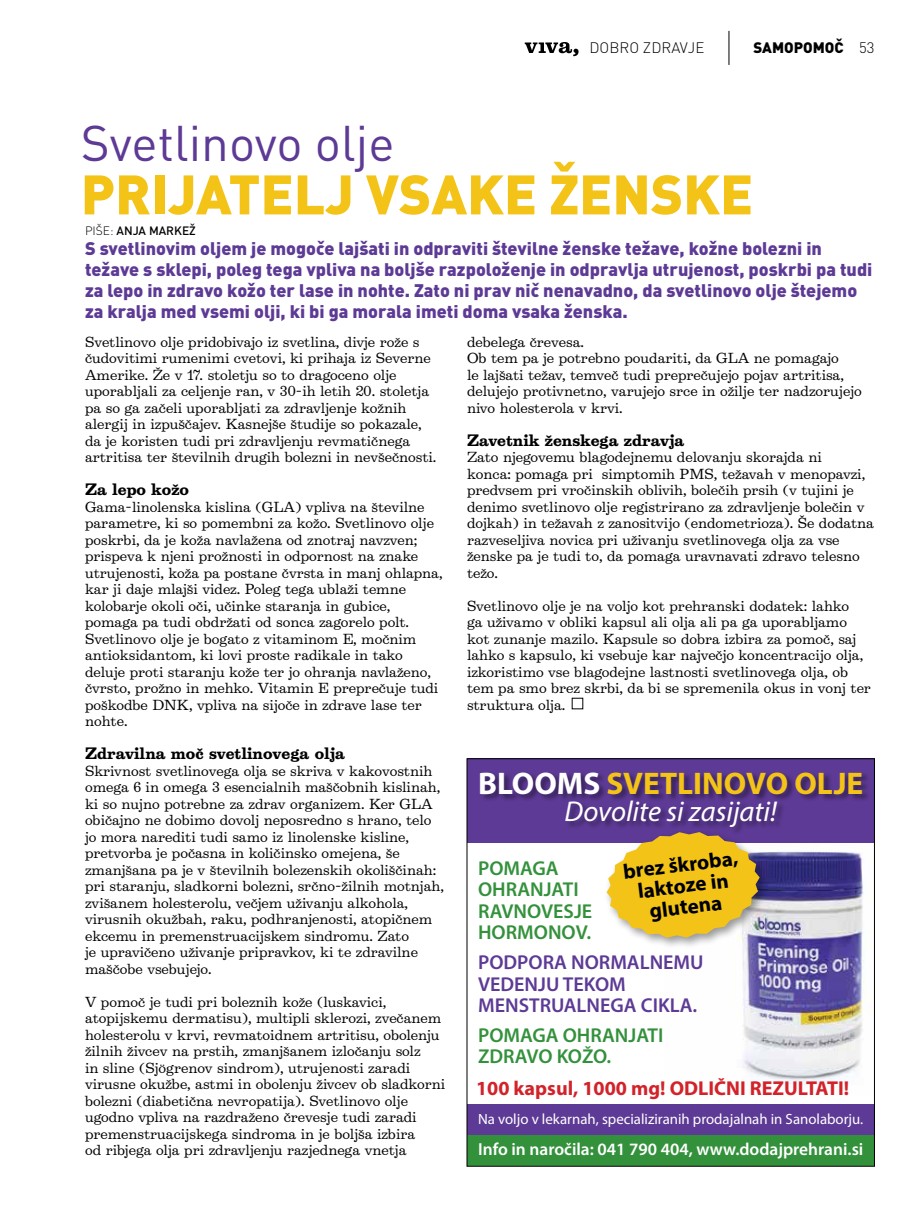
<style>
.page{position:relative;width:917px;height:1209px;background:#fff}
.page>*{position:absolute;margin:0;border:0;box-sizing:border-box;transform-origin:0 0}
.t1{font:900 54.75px "DINOT";color:#f3c417}
.t2{font:49.5px "DINOT";color:#5d3a95}
.t3{font:700 31.35px "Myriad Pro";color:#f3c417}
.t4{font:italic 28.8px "Myriad Pro";color:#fff}
.t5{font:700 21.15px/21.1px "Myriad Pro";color:#000;text-align:center}
.t6{font:600 20.1px/21.6px "Myriad Pro";color:#33913c}
.t7{font:600 20.1px/21.6px "Myriad Pro";color:#5d3a95}
.t8{font:700 20.1px "Myriad Pro";color:#d2232a}
.t9{font:900 18px/21px "DINOT";color:#5d3a95}
.t10{font:600 17.4px "Myriad Pro";color:#fff}
.t11{font:700 15px "Belizio OT";color:#000}
.t12{font:300 15px "DINOT";color:#000}
.t13{font:900 15px "DINOT";color:#000}
.t14{font:14.85px "Myriad Pro";color:#fff}
.t15{font:13.2px/16.5px "Belizio OT";color:#000}
.t16{font:500 12px "DINOT";color:#000}
.s1{font-weight:300}
.s2{color:#fff}
</style>
<div class="page">
<svg style="left:525px;top:42px;width:53px;height:14px"></svg>
<hr style="left:728px;top:31px;width:1px;height:34px;background:#000">
<img style="left:742px;top:842px;width:130px;height:243px">
<div style="left:467px;top:1104px;width:407px;height:31px;background:#5d3a95"></div>
<div style="left:467px;top:1135px;width:407px;height:31px;background:#33913c"></div>
<div style="left:467px;top:758px;width:407px;height:84px;background:#5d3a95"></div>
<div style="left:480px;top:771px;width:391px;height:64px;background:#000;opacity:.4"></div>
<div style="left:603px;top:828px;width:167px;height:121px;background:#000;opacity:.4"></div>
<svg style="left:606px;top:832px;width:153px;height:105px;background:#e3bd42"></svg>
<p class="t12" style="left:589px;top:39px;width:116px">DOBRO ZDRAVJE</p>
<p class="t13" style="left:753px;top:38px;width:123px">SAMOPOMOČ <span class="s1">53</span></p>
<h2 class="t2" style="left:81px;top:112px;width:315px">Svetlinovo olje</h2>
<h1 class="t1" style="left:81px;top:157px;width:674px">PRIJATELJ VSAKE ŽENSKE</h1>
<p class="t9" style="left:85px;top:237px;width:789px">S svetlinovim oljem je mogoče lajšati in odpraviti številne ženske težave, kožne bolezni in težave s sklepi, poleg tega vpliva na boljše razpoloženje in odpravlja utrujenost, poskrbi pa tudi za lepo in zdravo kožo ter lase in nohte. Zato ni prav nič nenavadno, da svetlinovo olje štejemo za kralja med vsemi olji, ki bi ga morala imeti doma vsaka ženska.</p>
<p class="t15" style="left:467px;top:333px;width:396px">debelega črevesa.<br>Ob tem pa je potrebno poudariti, da GLA ne pomagajo<br>le lajšati težav, temveč tudi preprečujejo pojav artritisa, delujejo protivnetno, varujejo srce in ožilje ter nadzorujejo nivo holesterola v krvi.</p>
<p class="t11" style="left:467px;top:430px;width:219px">Zavetnik ženskega zdravja</p>
<p class="t15" style="left:467px;top:449px;width:408px">Zato njegovemu blagodejnemu delovanju skorajda ni<br>konca: pomaga pri simptomih PMS, težavah v menopavzi, predvsem pri vročinskih oblivih, bolečih prsih (v tujini je denimo svetlinovo olje registrirano za zdravljenje bolečin v dojkah) in težavah z zanositvijo (endometrioza). Še dodatna razveseljiva novica pri uživanju svetlinovega olja za vse ženske pa je tudi to, da pomaga uravnavati zdravo telesno težo.</p>
<p class="t15" style="left:467px;top:597px;width:405px">Svetlinovo olje je na voljo kot prehranski dodatek: lahko<br>ga uživamo v obliki kapsul ali olja ali pa ga uporabljamo kot zunanje mazilo. Kapsule so dobra izbira za pomoč, saj lahko s kapsulo, ki vsebuje kar največjo koncentracijo olja, izkoristimo vse blagodejne lastnosti svetlinovega olja, ob tem pa smo brez skrbi, da bi se spremenila okus in vonj ter struktura olja.</p>
<p class="t16" style="left:85px;top:223px;width:112px"><span class="s1">PIŠE:</span> ANJA MARKEŽ</p>
<p class="t15" style="left:85px;top:333px;width:353px">Svetlinovo olje pridobivajo iz svetlina, divje rože s čudovitimi rumenimi cvetovi, ki prihaja iz Severne Amerike. Že v 17. stoletju so to dragoceno olje uporabljali za celjenje ran, v 30-ih letih 20. stoletja pa so ga začeli uporabljati za zdravljenje kožnih alergij in izpuščajev. Kasnejše študije so pokazale, da je koristen tudi pri zdravljenju revmatičnega artritisa ter številnih drugih bolezni in nevšečnosti.</p>
<p class="t11" style="left:85px;top:479px;width:105px">Za lepo kožo</p>
<p class="t15" style="left:85px;top:498px;width:359px">Gama-linolenska kislina (GLA) vpliva na številne parametre, ki so pomembni za kožo. Svetlinovo olje poskrbi, da je koža navlažena od znotraj navzven; prispeva k njeni prožnosti in odpornost na znake utrujenosti, koža pa postane čvrsta in manj ohlapna, kar ji daje mlajši videz. Poleg tega ublaži temne kolobarje okoli oči, učinke staranja in gubice, pomaga pa tudi obdržati od sonca zagorelo polt.<br>Svetlinovo olje je bogato z vitaminom E, močnim antioksidantom, ki lovi proste radikale in tako deluje proti staranju kože ter jo ohranja navlaženo, čvrsto, prožno in mehko. Vitamin E preprečuje tudi poškodbe DNK, vpliva na sijoče in zdrave lase ter nohte.</p>
<p class="t11" style="left:85px;top:743px;width:261px">Zdravilna moč svetlinovega olja</p>
<p class="t15" style="left:85px;top:762px;width:360px">Skrivnost svetlinovega olja se skriva v kakovostnih omega 6 in omega 3 esencialnih maščobnih kislinah, ki so nujno potrebne za zdrav organizem. Ker GLA običajno ne dobimo dovolj neposredno s hrano, telo jo mora narediti tudi samo iz linolenske kisline, pretvorba je počasna in količinsko omejena, še zmanjšana pa je v številnih bolezenskih okoliščinah: pri staranju, sladkorni bolezni, srčno-žilnih motnjah, zvišanem holesterolu, večjem uživanju alkohola, virusnih okužbah, raku, podhranjenosti, atopičnem ekcemu in premenstruacijskem sindromu. Zato<br>je upravičeno uživanje pripravkov, ki te zdravilne maščobe vsebujejo.</p>
<p class="t15" style="left:85px;top:993px;width:362px">V pomoč je tudi pri boleznih kože (luskavici, atopijskemu dermatisu), multipli sklerozi, zvečanem holesterolu v krvi, revmatoidnem artritisu, obolenju žilnih živcev na prstih, zmanjšanem izločanju solz<br>in sline (Sjögrenov sindrom), utrujenosti zaradi virusne okužbe, astmi in obolenju živcev ob sladkorni bolezni (diabetična nevropatija). Svetlinovo olje ugodno vpliva na razdraženo črevesje tudi zaradi premenstruacijskega sindroma in je boljša izbira<br>od ribjega olja pri zdravljenju razjednega vnetja</p>
<h3 class="t3" style="left:478px;top:763px;width:387px"><span class="s2">BLOOMS</span> SVETLINOVO OLJE</h3>
<h3 class="t4" style="left:564px;top:793px;width:214px">Dovolite si zasijati!</h3>
<h3 class="t5" style="left:622px;top:860px;width:117px;rotate:-7deg">brez škroba, laktoze in glutena</h3>
<h3 class="t6" style="left:478px;top:856px;width:116px">POMAGA<br>OHRANJATI<br>RAVNOVESJE<br>HORMONOV.</h3>
<h3 class="t7" style="left:478px;top:950px;width:227px">PODPORA NORMALNEMU<br>VEDENJU TEKOM<br>MENSTRUALNEGA CIKLA.</h3>
<h3 class="t6" style="left:478px;top:1023px;width:187px">POMAGA OHRANJATI<br>ZDRAVO KOŽO.</h3>
<h3 class="t8" style="left:476px;top:1075px;width:375px">100 kapsul, 1000 mg! ODLIČNI REZULTATI!</h3>
<p class="t14" style="left:478px;top:1110px;width:387px">Na voljo v lekarnah, specializiranih prodajalnah in Sanolaborju.</p>
<h3 class="t10" style="left:478px;top:1138px;width:387px">Info in naročila: 041 790 404, www.dodajprehrani.si</h3>
</div>
